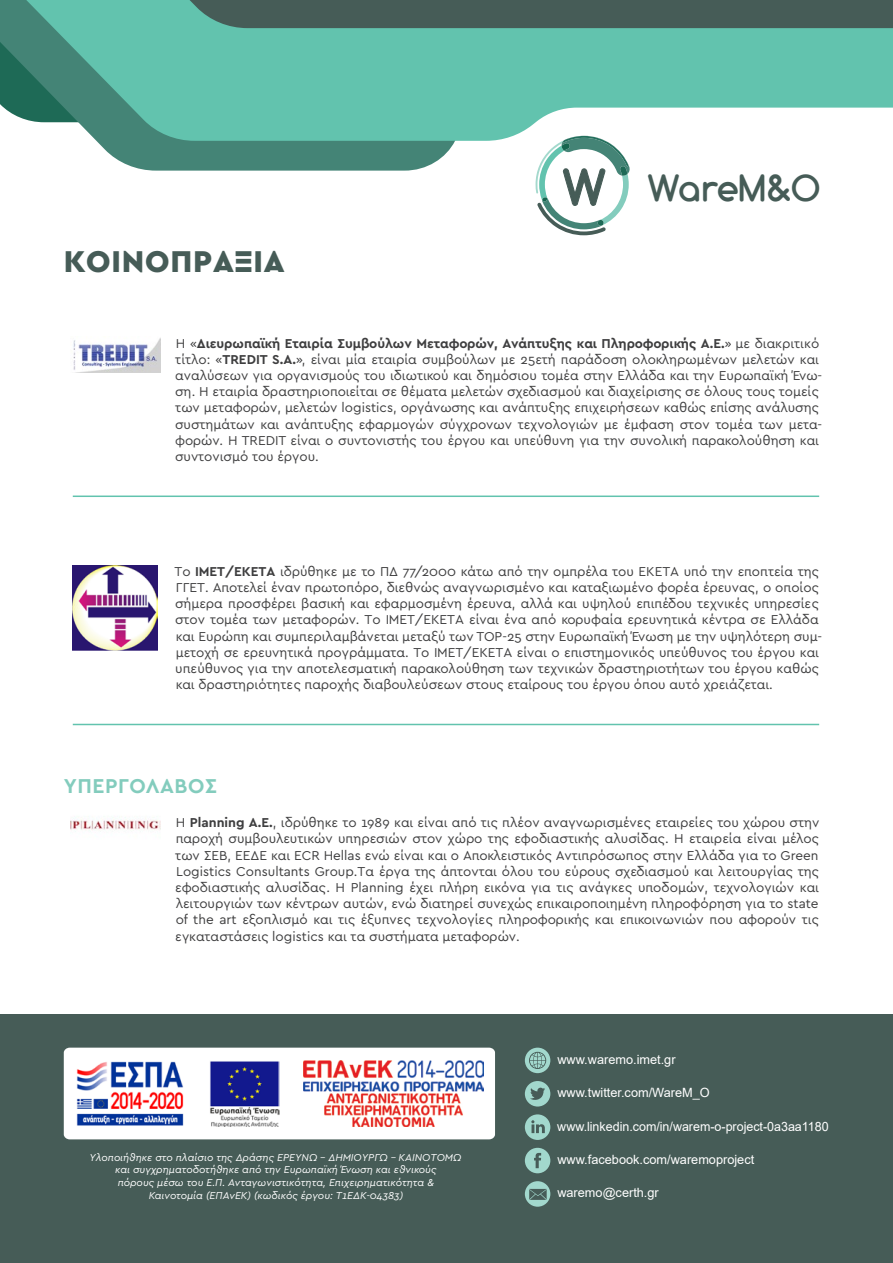
<style>
.page{position:relative;width:893px;height:1263px;background:#fff}
.page>*{position:absolute;margin:0;border:0;box-sizing:border-box;transform-origin:0 0}
.t1{font:700 37.2px "Comfortaa";color:#465c57}
.t2{font:900 31.5px "Cera Pro";letter-spacing:.025em;color:#465c57}
.t3{font:700 21px "Cera Pro";letter-spacing:.025em;color:#83ccbd}
.logos{font:13.5px/16.2px "Cera Pro";color:#3e3e3f}
.logos-2{font:12.75px "Arial";color:#fff}
.logos-3{font:italic 10.5px/12.6px "Cera Pro";color:#fff;text-align:center}
.s1{font-size:50.1px}
.s2{font-weight:700}
</style>
<div class="page">
<svg style="left:0;top:0;width:455px;height:171px;fill:#448476"></svg>
<svg style="left:23px;top:0;width:870px;height:141px;background:#6ab3a3"></svg>
<div style="left:0;top:1014px;width:893px;height:249px;background:#465c57"></div>
<svg style="left:536px;top:136px;width:94px;height:99px"></svg>
<img style="left:73px;top:565px;width:85px;height:85px">
<hr style="left:73px;top:724px;width:746px;height:1px;background:#62c3ae">
<hr style="left:73px;top:495px;width:746px;height:2px;background:#62c3ae">
<img style="left:73px;top:338px;width:87px;height:35px">
<img style="left:70px;top:817px;width:90px;height:15px">
<div style="left:64px;top:1048px;width:431px;height:91px;background:#fff"></div>
<svg style="left:525px;top:1048px;width:25px;height:25px"></svg>
<div style="left:525px;top:1081px;width:25px;height:25px;background:#a2d8cd;border-radius:50%"></div>
<svg style="left:530px;top:1088px;width:15px;height:12px"></svg>
<div style="left:525px;top:1114px;width:25px;height:26px;background:#a2d8cd;border-radius:50%"></div>
<svg style="left:531px;top:1120px;width:14px;height:13px"></svg>
<div style="left:525px;top:1148px;width:25px;height:25px;background:#a2d8cd;border-radius:50%"></div>
<svg style="left:534px;top:1153px;width:7px;height:15px"></svg>
<svg style="left:525px;top:1181px;width:25px;height:26px"></svg>
<img style="left:74px;top:1060px;width:111px;height:67px">
<img style="left:210px;top:1060px;width:69px;height:67px">
<img style="left:303px;top:1060px;width:180px;height:67px">
<p class="t2" style="left:64px;top:241px;width:222px">ΚΟΙΝΟΠΡΑΞΙΑ</p>
<h1 class="t1" style="left:563px;top:167px;width:258px"><span class="s1">W</span> WareM&amp;O</h1>
<p class="logos" style="left:175px;top:334px;width:649px">Η «<span class="s2">Διευρωπαϊκή Εταιρία Συμβούλων Μεταφορών, Ανάπτυξης και Πληροφορικής Α.Ε.</span>» με διακριτικό τίτλο: «<span class="s2">TREDIT S.A.</span>», είναι μία εταιρία συμβούλων με 25ετή παράδοση ολοκληρωμένων μελετών και αναλύσεων για οργανισμούς του ιδιωτικού και δημόσιου τομέα στην Ελλάδα και την Ευρωπαϊκή Ένω&shy;ση. Η εταιρία δραστηριοποιείται σε θέματα μελετών σχεδιασμού και διαχείρισης σε όλους τους τομείς των μεταφορών, μελετών logistics, οργάνωσης και ανάπτυξης επιχειρήσεων καθώς επίσης ανάλυσης συστημάτων και ανάπτυξης εφαρμογών σύγχρονων τεχνολογιών με έμφαση στον τομέα των μετα&shy;φορών. Η TREDIT είναι ο συντονιστής του έργου και υπεύθυνη για την συνολική παρακολούθηση και συντονισμό του έργου.</p>
<p class="logos" style="left:175px;top:563px;width:649px">Το <span class="s2">ΙΜΕΤ/ΕΚΕΤΑ</span> ιδρύθηκε με το ΠΔ 77/2000 κάτω από την ομπρέλα του ΕΚΕΤΑ υπό την εποπτεία της ΓΓΕΤ. Αποτελεί έναν πρωτοπόρο, διεθνώς αναγνωρισμένο και καταξιωμένο φορέα έρευνας, ο οποίος σήμερα προσφέρει βασική και εφαρμοσμένη έρευνα, αλλά και υψηλού επιπέδου τεχνικές υπηρεσίες στον τομέα των μεταφορών. Το ΙΜΕΤ/ΕΚΕΤΑ είναι ένα από κορυφαία ερευνητικά κέντρα σε Ελλάδα και Ευρώπη και συμπεριλαμβάνεται μεταξύ των TOP-25 στην Ευρωπαϊκή Ένωση με την υψηλότερη συμ&shy;μετοχή σε ερευνητικά προγράμματα. Το ΙΜΕΤ/ΕΚΕΤΑ είναι ο επιστημονικός υπεύθυνος του έργου και υπεύθυνος για την αποτελεσματική παρακολούθηση των τεχνικών δραστηριοτήτων του έργου καθώς και δραστηριότητες παροχής διαβουλεύσεων στους εταίρους του έργου όπου αυτό χρειάζεται.</p>
<p class="t3" style="left:64px;top:772px;width:155px">ΥΠΕΡΓΟΛΆΒΟΣ</p>
<p class="logos" style="left:175px;top:814px;width:646px;text-align:justify">Η <span class="s2">Planning Α.Ε.</span>, ιδρύθηκε το 1989 και είναι από τις πλέον αναγνωρισμένες εταιρείες του χώρου στην παροχή συμβουλευτικών υπηρεσιών στον χώρο της εφοδιαστικής αλυσίδας. Η εταιρεία είναι μέλος των ΣΕΒ, ΕΕΔΕ και ECR Hellas ενώ είναι και ο Αποκλειστικός Αντιπρόσωπος στην Ελλάδα για το Green Logistics Consultants Group.Τα έργα της άπτονται όλου του εύρους σχεδιασμού και λειτουργίας της εφοδιαστικής αλυσίδας. Η Planning έχει πλήρη εικόνα για τις ανάγκες υποδομών, τεχνολογιών και λειτουργιών των κέντρων αυτών, ενώ διατηρεί συνεχώς επικαιροποιημένη πληροφόρηση για το state of the art εξοπλισμό και τις έξυπνες τεχνολογίες πληροφορικής και επικοινωνιών που αφορούν τις εγκαταστάσεις logistics και τα συστήματα μεταφορών.</p>
<p class="logos-3" style="left:89px;top:1150px;width:374px">Υλοποιήθηκε στο πλαίσιο της Δράσης ΕΡΕΥΝΩ – ΔΗΜΙΟΥΡΓΩ – ΚΑΙΝΟΤΟΜΩ και συγχρηματοδοτήθηκε από την Ευρωπαϊκή Ένωση και εθνικούς<br>πόρους μέσω του Ε.Π. Ανταγωνιστικότητα, Επιχειρηματικότητα &amp; Καινοτομία (ΕΠΑνΕΚ) (κωδικός έργου: Τ1ΕΔΚ-04383)</p>
<p class="logos-2" style="left:557px;top:1051px;width:120px">www.waremo.imet.gr</p>
<p class="logos-2" style="left:557px;top:1084px;width:154px">www.twitter.com/WareM_O</p>
<p class="logos-2" style="left:557px;top:1117px;width:273px">www.linkedin.com/in/warem-o-project-0a3aa1180</p>
<p class="logos-2" style="left:557px;top:1151px;width:198px">www.facebook.com/waremoproject</p>
<p class="logos-2" style="left:557px;top:1184px;width:103px">waremo@certh.gr</p>
</div>
